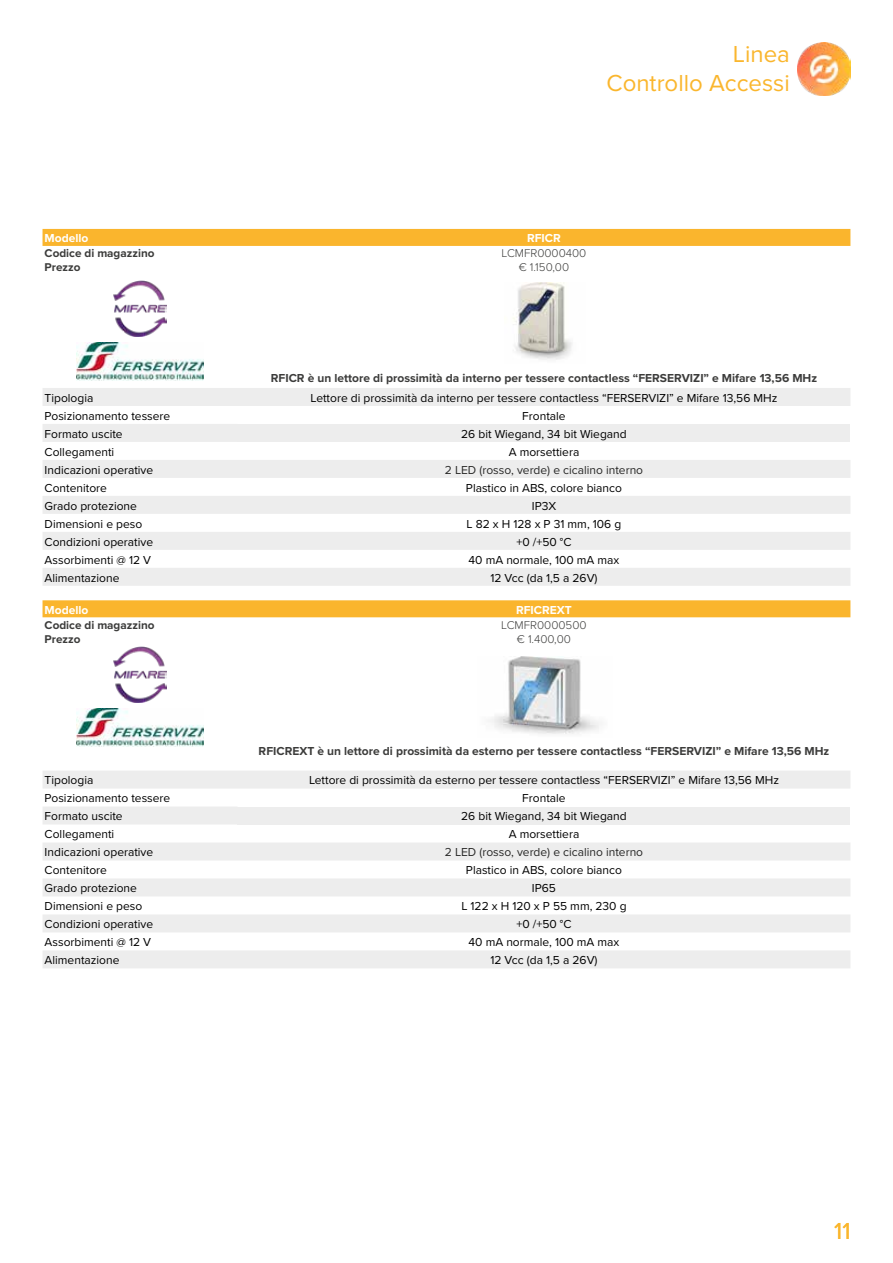
<style>
.page{position:relative;width:893px;height:1263px;background:#fff}
.page>*{position:absolute;margin:0;border:0;box-sizing:border-box;transform-origin:0 0}
.t1{font:24px/28.8px "Proxima Nova";color:#fab62d;text-align:right}
.t2{font:12px "Proxima Nova";color:#000}
.t3{font:700 12px "Proxima Nova";color:#3c3c3b}
.t4{font:12px "Proxima Nova";color:#282827}
.t5{font:700 12px "Proxima Nova";color:#fff}
.t6{font:700 11.7px "Proxima Nova";color:#3c3c3b}
.t7{font:300 11.7px "Proxima Nova";color:#3c3c3b}
</style>
<div class="page">
<img style="left:797px;top:43px;width:53px;height:53px">
<div style="left:43px;top:229px;width:807px;height:17px;background:#fab52d"></div>
<svg style="left:43px;top:388px;width:807px;height:198px;fill:#efefef"></svg>
<div style="left:237px;top:424px;width:613px;height:18px;background:#ededed"></div>
<img style="left:114px;top:281px;width:52px;height:55px">
<img style="left:77px;top:342px;width:126px;height:38px">
<img style="left:513px;top:282px;width:59px;height:78px">
<div style="left:43px;top:600px;width:807px;height:17px;background:#fab52d"></div>
<svg style="left:43px;top:771px;width:807px;height:197px;fill:#f4f4f4"></svg>
<div style="left:237px;top:806px;width:613px;height:18px;background:#ededed"></div>
<img style="left:114px;top:647px;width:52px;height:55px">
<img style="left:77px;top:708px;width:126px;height:38px">
<img style="left:490px;top:656px;width:109px;height:78px">
<h1 class="t1" style="left:606px;top:40px;width:185px">Linea<br>Controllo Accessi</h1>
<p class="t5" style="left:45px;top:231px;width:45px">Modello</p>
<p class="t5" style="left:527px;top:231px;width:35px">RFICR</p>
<p class="t6" style="left:45px;top:247px;width:111px">Codice di magazzino</p>
<p class="t7" style="left:502px;top:247px;width:86px">LCMFR0000400</p>
<p class="t6" style="left:45px;top:260px;width:37px">Prezzo</p>
<p class="t7" style="left:519px;top:260px;width:52px">€ 1.150,00</p>
<p class="t3" style="left:271px;top:370px;width:548px">RFICR è un lettore di prossimità da interno per tessere contactless “FERSERVIZI” e Mifare 13,56 MHz</p>
<p class="t2" style="left:45px;top:390px;width:50px">Tipologia</p>
<p class="t2" style="left:310px;top:390px;width:468px">Lettore di prossimità da interno per tessere contactless “FERSERVIZI” e Mifare 13,56 MHz</p>
<p class="t2" style="left:45px;top:408px;width:127px">Posizionamento tessere</p>
<p class="t2" style="left:522px;top:408px;width:45px">Frontale</p>
<p class="t2" style="left:45px;top:426px;width:80px">Formato uscite</p>
<p class="t2" style="left:461px;top:426px;width:167px">26 bit Wiegand, 34 bit Wiegand</p>
<p class="t2" style="left:45px;top:444px;width:71px">Collegamenti</p>
<p class="t2" style="left:509px;top:444px;width:72px">A morsettiera</p>
<p class="t2" style="left:45px;top:462px;width:110px">Indicazioni operative</p>
<p class="t4" style="left:445px;top:462px;width:200px">2 LED (rosso, verde) e cicalino interno</p>
<p class="t2" style="left:45px;top:480px;width:64px">Contenitore</p>
<p class="t2" style="left:466px;top:480px;width:158px">Plastico in ABS, colore bianco</p>
<p class="t2" style="left:45px;top:498px;width:94px">Grado protezione</p>
<p class="t2" style="left:532px;top:498px;width:26px">IP3X</p>
<p class="t2" style="left:45px;top:516px;width:99px">Dimensioni e peso</p>
<p class="t2" style="left:467px;top:516px;width:156px">L 82 x H 128 x P 31 mm, 106 g</p>
<p class="t2" style="left:45px;top:534px;width:110px">Condizioni operative</p>
<p class="t2" style="left:516px;top:534px;width:57px">+0 /+50 °C</p>
<p class="t2" style="left:45px;top:552px;width:108px">Assorbimenti @ 12 V</p>
<p class="t2" style="left:468px;top:552px;width:152px">40 mA normale, 100 mA max</p>
<p class="t2" style="left:45px;top:570px;width:76px">Alimentazione</p>
<p class="t2" style="left:490px;top:570px;width:109px">12 Vcc (da 1,5 a 26V)</p>
<p class="t5" style="left:45px;top:602px;width:45px">Modello</p>
<p class="t5" style="left:516px;top:602px;width:57px">RFICREXT</p>
<p class="t6" style="left:45px;top:618px;width:111px">Codice di magazzino</p>
<p class="t7" style="left:501px;top:618px;width:87px">LCMFR0000500</p>
<p class="t6" style="left:45px;top:632px;width:37px">Prezzo</p>
<p class="t7" style="left:517px;top:632px;width:56px">€ 1.400,00</p>
<p class="t3" style="left:259px;top:744px;width:572px">RFICREXT è un lettore di prossimità da esterno per tessere contactless “FERSERVIZI” e Mifare 13,56 MHz</p>
<p class="t2" style="left:45px;top:773px;width:50px">Tipologia</p>
<p class="t2" style="left:309px;top:773px;width:471px">Lettore di prossimità da esterno per tessere contactless “FERSERVIZI” e Mifare 13,56 MHz</p>
<p class="t2" style="left:45px;top:791px;width:127px">Posizionamento tessere</p>
<p class="t2" style="left:522px;top:791px;width:45px">Frontale</p>
<p class="t2" style="left:45px;top:809px;width:80px">Formato uscite</p>
<p class="t2" style="left:461px;top:809px;width:167px">26 bit Wiegand, 34 bit Wiegand</p>
<p class="t2" style="left:45px;top:827px;width:71px">Collegamenti</p>
<p class="t2" style="left:509px;top:827px;width:72px">A morsettiera</p>
<p class="t2" style="left:45px;top:845px;width:110px">Indicazioni operative</p>
<p class="t4" style="left:445px;top:845px;width:200px">2 LED (rosso, verde) e cicalino interno</p>
<p class="t2" style="left:45px;top:863px;width:64px">Contenitore</p>
<p class="t2" style="left:466px;top:863px;width:158px">Plastico in ABS, colore bianco</p>
<p class="t2" style="left:45px;top:881px;width:94px">Grado protezione</p>
<p class="t2" style="left:532px;top:881px;width:26px">IP65</p>
<p class="t2" style="left:45px;top:899px;width:99px">Dimensioni e peso</p>
<p class="t2" style="left:461px;top:899px;width:167px">L 122 x H 120 x P 55 mm, 230 g</p>
<p class="t2" style="left:45px;top:917px;width:110px">Condizioni operative</p>
<p class="t2" style="left:516px;top:917px;width:57px">+0 /+50 °C</p>
<p class="t2" style="left:45px;top:935px;width:108px">Assorbimenti @ 12 V</p>
<p class="t2" style="left:469px;top:935px;width:152px">40 mA normale, 100 mA max</p>
<p class="t2" style="left:45px;top:953px;width:76px">Alimentazione</p>
<p class="t2" style="left:490px;top:953px;width:109px">12 Vcc (da 1,5 a 26V)</p>
<h1 class="t1" style="left:834px;top:1217px;width:18px">11</h1>
</div>
